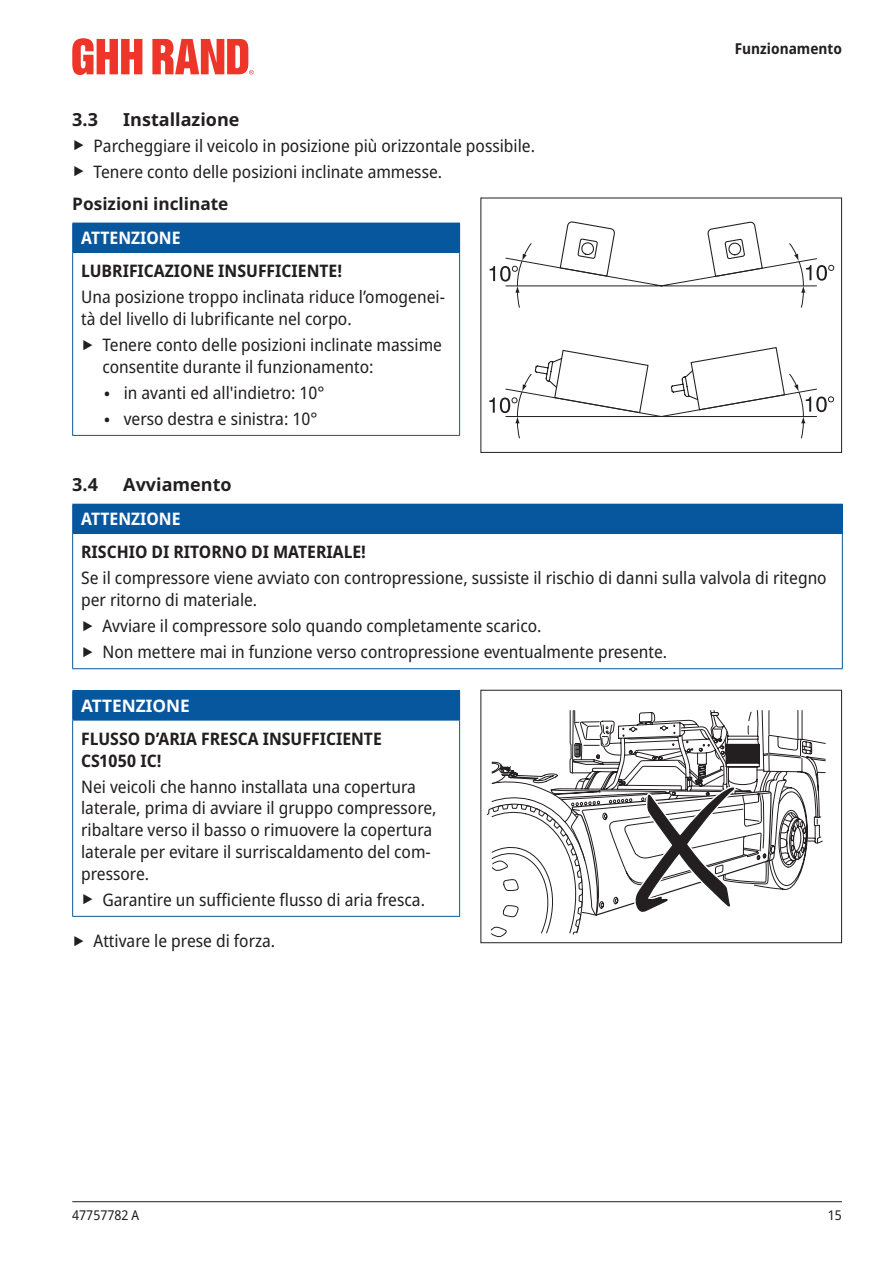
<style>
.page{position:relative;width:893px;height:1263px;background:#fff}
.page>*{position:absolute;margin:0;border:0;box-sizing:border-box;transform-origin:0 0}
.t1{font:700 18px "Noto Sans";color:#231f20}
.t2{font:semi-condensed 17.25px/21.8px "Noto Sans";color:#231f20}
.t3{font:700 semi-condensed 17.25px/21.8px "Noto Sans";color:#231f20}
.t4{font:700 semi-condensed 17.25px "Noto Sans";color:#fff}
.t5{font:700 17.25px "Noto Sans";color:#231f20}
.t6{font:700 17.25px "Noto Sans";color:#fff}
.t7{font:700 semi-condensed 15px "Noto Sans";color:#231f20}
.t8{font:semi-condensed 13.5px "Noto Sans";color:#231f20}
.s1{font-stretch:normal;font-size:34.5px}
</style>
<div class="page">
<hr style="left:72px;top:1201px;width:770px;height:1px;background:#231f20">
<svg style="left:72px;top:38px;width:70px;height:37px"></svg>
<svg style="left:152px;top:39px;width:102px;height:36px"></svg>
<div style="left:73px;top:223px;width:387px;height:29px;background:#07579f"></div>
<hr style="left:72px;top:252px;width:388px;height:1px;background:#07579f">
<svg style="left:72px;top:223px;width:1px;height:29px"></svg>
<hr style="left:72px;top:253px;width:1px;height:182px;background:#07579f">
<hr style="left:459px;top:253px;width:1px;height:182px;background:#07579f">
<hr style="left:72px;top:435px;width:388px;height:1px;background:#07579f">
<div style="left:73px;top:504px;width:769px;height:29px;background:#07579f"></div>
<hr style="left:72px;top:533px;width:771px;height:1px;background:#07579f">
<svg style="left:72px;top:504px;width:1px;height:29px"></svg>
<svg style="left:842px;top:504px;width:1px;height:29px"></svg>
<hr style="left:72px;top:534px;width:1px;height:134px;background:#07579f">
<hr style="left:842px;top:534px;width:1px;height:134px;background:#07579f">
<hr style="left:72px;top:668px;width:771px;height:1px;background:#07579f">
<div style="left:73px;top:691px;width:387px;height:29px;background:#07579f"></div>
<hr style="left:72px;top:690px;width:388px;height:1px;background:#07579f">
<svg style="left:72px;top:691px;width:1px;height:29px"></svg>
<hr style="left:72px;top:720px;width:388px;height:1px;background:#07579f">
<hr style="left:72px;top:720px;width:1px;height:196px;background:#07579f">
<hr style="left:459px;top:720px;width:1px;height:196px;background:#07579f">
<hr style="left:72px;top:916px;width:388px;height:1px;background:#07579f">
<svg style="left:489px;top:347px;width:345px;height:92px"></svg>
<svg style="left:817px;top:265px;width:17px;height:16px"></svg>
<svg style="left:490px;top:221px;width:321px;height:87px"></svg>
<div style="left:480px;top:198px;width:362px;height:255px;border:1px solid #231f20"></div>
<svg style="left:491px;top:710px;width:335px;height:224px"></svg>
<div style="left:480px;top:690px;width:362px;height:253px;border:1px solid #231f20"></div>
<p class="t1" style="left:72px;top:106px;width:27px">3.3</p>
<p class="t1" style="left:123px;top:106px;width:118px">Installazione</p>
<p class="t2" style="left:72px;top:133px;width:464px;line-height:26px"><span class="s1">‣</span> Parcheggiare il veicolo in posizione più orizzontale possibile. <span class="s1">‣</span> Tenere conto delle posizioni inclinate ammesse.</p>
<p class="t5" style="left:72px;top:191px;width:158px">Posizioni inclinate</p>
<p class="t4" style="left:81px;top:225px;width:101px">ATTENZIONE</p>
<p class="t3" style="left:81px;top:260px;width:262px">LUBRIFICAZIONE INSUFFICIENTE!</p>
<p class="t2" style="left:81px;top:287px;width:365px">Una posizione troppo inclinata riduce l’omogenei‑ tà del livello di lubrificante nel corpo.</p>
<p class="t2" style="left:102px;top:334px;width:341px;text-indent:-21px"><span class="s1">‣</span> Tenere conto delle posizioni inclinate massime consentite durante il funzionamento:</p>
<p class="t2" style="left:102px;top:380px;width:224px;line-height:26px"><span class="s1">·</span> in avanti ed all'indietro: 10° <span class="s1">·</span> verso destra e sinistra: 10°</p>
<p class="t7" style="left:735px;top:38px;width:109px">Funzionamento</p>
<p class="t1" style="left:72px;top:472px;width:27px">3.4</p>
<p class="t1" style="left:123px;top:472px;width:110px">Avviamento</p>
<p class="t4" style="left:81px;top:506px;width:101px">ATTENZIONE</p>
<p class="t3" style="left:81px;top:541px;width:286px">RISCHIO DI RITORNO DI MATERIALE!</p>
<p class="t2" style="left:81px;top:568px;width:747px">Se il compressore viene avviato con contropressione, sussiste il rischio di danni sulla valvola di ritegno per ritorno di materiale.</p>
<p class="t2" style="left:81px;top:613px;width:587px;line-height:26px"><span class="s1">‣</span> Avviare il compressore solo quando completamente scarico.<br><span class="s1">‣</span> Non mettere mai in funzione verso contropressione eventualmente presente.</p>
<p class="t6" style="left:81px;top:693px;width:110px">ATTENZIONE</p>
<p class="t3" style="left:81px;top:728px;width:302px">FLUSSO D’ARIA FRESCA INSUFFICIENTE<br>CS1050 IC!</p>
<p class="t2" style="left:81px;top:776px;width:357px">Nei veicoli che hanno installata una copertura laterale, prima di avviare il gruppo compressore, ribaltare verso il basso o rimuovere la copertura laterale per evitare il surriscaldamento del com‑ pressore.</p>
<p class="t2" style="left:81px;top:889px;width:345px"><span class="s1">‣</span> Garantire un sufficiente flusso di aria fresca.</p>
<p class="t2" style="left:72px;top:930px;width:204px"><span class="s1">‣</span> Attivare le prese di forza.</p>
<p class="t8" style="left:72px;top:1206px;width:69px">47757782 A</p>
<p class="t8" style="left:828px;top:1206px;width:16px">15</p>
</div>
